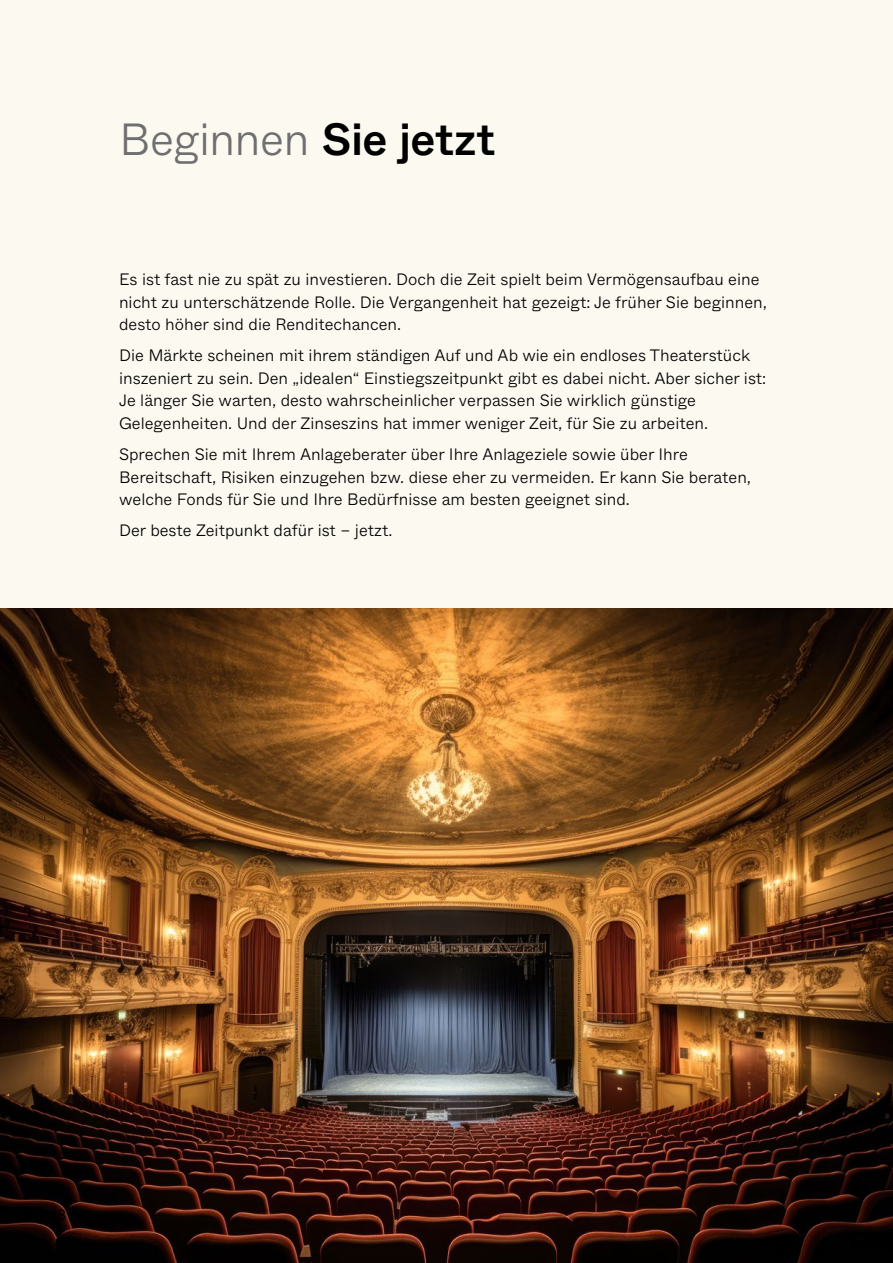
<style>
.page{position:relative;width:893px;height:1263px;background:#fcf9f1}
.page>*{position:absolute;margin:0;border:0;box-sizing:border-box;transform-origin:0 0}
.t1{font:300 45px "ABC Whyte";letter-spacing:-.015em;color:#706f6f}
.t2{font:300 16.5px/22.5px "ABC Whyte";color:#000}
.t3{font:300 15px "ABC Whyte";color:#000}
.s1{font-weight:500;color:#000}
</style>
<div class="page">
<img style="left:0;top:608px;width:893px;height:655px">
<h1 class="t1" style="left:119px;top:111px;width:378px">Beginnen <span class="s1">Sie jetzt</span></h1>
<p class="t2" style="left:119px;top:268px;width:649px">Es ist fast nie zu spät zu investieren. Doch die Zeit spielt beim Vermögensaufbau eine nicht zu unterschätzende Rolle. Die Vergangenheit hat gezeigt: Je früher Sie beginnen, desto höher sind die Renditechancen.</p>
<p class="t2" style="left:119px;top:344px;width:649px">Die Märkte scheinen mit ihrem ständigen Auf und Ab wie ein endloses Theaterstück inszeniert zu sein. Den „idealen“ Einstiegszeitpunkt gibt es dabei nicht. Aber sicher ist:<br>Je länger Sie warten, desto wahrscheinlicher verpassen Sie wirklich günstige Gelegenheiten. Und der Zinseszins hat immer weniger Zeit, für Sie zu arbeiten.</p>
<p class="t2" style="left:119px;top:443px;width:633px">Sprechen Sie mit Ihrem Anlageberater über Ihre Anlageziele sowie über Ihre<br>Bereitschaft, Risiken einzugehen bzw. diese eher zu vermeiden. Er kann Sie beraten, welche Fonds für Sie und Ihre Bedürfnisse am besten geeignet sind.</p>
<p class="t2" style="left:119px;top:519px;width:275px">Der beste Zeitpunkt dafür ist – jetzt.</p>
<p class="t3" style="left:51px;top:1205px;width:17px">18</p>
</div>
